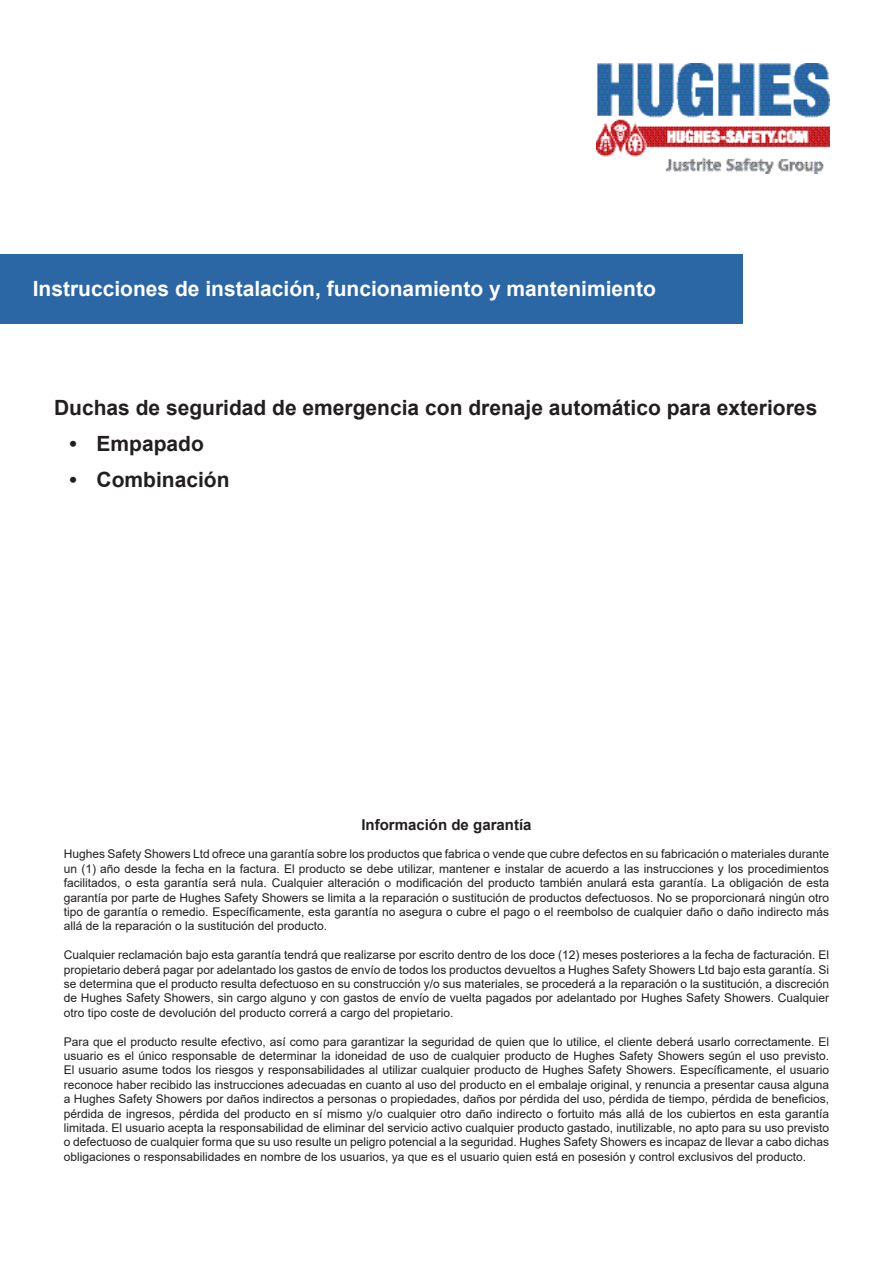
<style>
.page{position:relative;width:893px;height:1263px;background:#fff}
.page>*{position:absolute;margin:0;border:0;box-sizing:border-box;transform-origin:0 0}
.t1{font:700 21px "Arial";color:#231f20}
.t2{font:700 21px "Arial";color:#fff}
.t3{font:700 15px "Arial";color:#231f20}
.t4{font:12px/14.4px "Arial";color:#231f20;text-align:justify}
</style>
<div class="page">
<img style="left:597px;top:64px;width:232px;height:109px">
<div style="left:0;top:254px;width:742px;height:70px;background:#2b66a5"></div>
<p class="t2" style="left:33px;top:274px;width:625px">Instrucciones de instalación, funcionamiento y mantenimiento</p>
<p class="t1" style="left:54px;top:393px;width:765px">Duchas de seguridad de emergencia con drenaje automático para exteriores</p>
<p class="t1" style="left:70px;top:429px;width:136px">• Empapado</p>
<p class="t1" style="left:70px;top:465px;width:162px">• Combinación</p>
<p class="t3" style="left:361px;top:814px;width:172px">Información de garantía</p>
<p class="t4" style="left:64px;top:847px;width:767px">Hughes Safety Showers Ltd ofrece una garantía sobre los productos que fabrica o vende que cubre defectos en su fabricación o materiales durante un (1) año desde la fecha en la factura. El producto se debe utilizar, mantener e instalar de acuerdo a las instrucciones y los procedimientos facilitados, o esta garantía será nula. Cualquier alteración o modificación del producto también anulará esta garantía. La obligación de esta garantía por parte de Hughes Safety Showers se limita a la reparación o sustitución de productos defectuosos. No se proporcionará ningún otro tipo de garantía o remedio. Específicamente, esta garantía no asegura o cubre el pago o el reembolso de cualquier daño o daño indirecto más allá de la reparación o la sustitución del producto.</p>
<p class="t4" style="left:64px;top:948px;width:767px">Cualquier reclamación bajo esta garantía tendrá que realizarse por escrito dentro de los doce (12) meses posteriores a la fecha de facturación. El propietario deberá pagar por adelantado los gastos de envío de todos los productos devueltos a Hughes Safety Showers Ltd bajo esta garantía. Si se determina que el producto resulta defectuoso en su construcción y/o sus materiales, se procederá a la reparación o la sustitución, a discreción de Hughes Safety Showers, sin cargo alguno y con gastos de envío de vuelta pagados por adelantado por Hughes Safety Showers. Cualquier otro tipo coste de devolución del producto correrá a cargo del propietario.</p>
<p class="t4" style="left:64px;top:1034px;width:767px">Para que el producto resulte efectivo, así como para garantizar la seguridad de quien que lo utilice, el cliente deberá usarlo correctamente. El usuario es el único responsable de determinar la idoneidad de uso de cualquier producto de Hughes Safety Showers según el uso previsto.<br>El usuario asume todos los riesgos y responsabilidades al utilizar cualquier producto de Hughes Safety Showers. Específicamente, el usuario reconoce haber recibido las instrucciones adecuadas en cuanto al uso del producto en el embalaje original, y renuncia a presentar causa alguna a Hughes Safety Showers por daños indirectos a personas o propiedades, daños por pérdida del uso, pérdida de tiempo, pérdida de beneficios, pérdida de ingresos, pérdida del producto en sí mismo y/o cualquier otro daño indirecto o fortuito más allá de los cubiertos en esta garantía limitada. El usuario acepta la responsabilidad de eliminar del servicio activo cualquier producto gastado, inutilizable, no apto para su uso previsto o defectuoso de cualquier forma que su uso resulte un peligro potencial a la seguridad. Hughes Safety Showers es incapaz de llevar a cabo dichas obligaciones o responsabilidades en nombre de los usuarios, ya que es el usuario quien está en posesión y control exclusivos del producto.</p>
</div>
